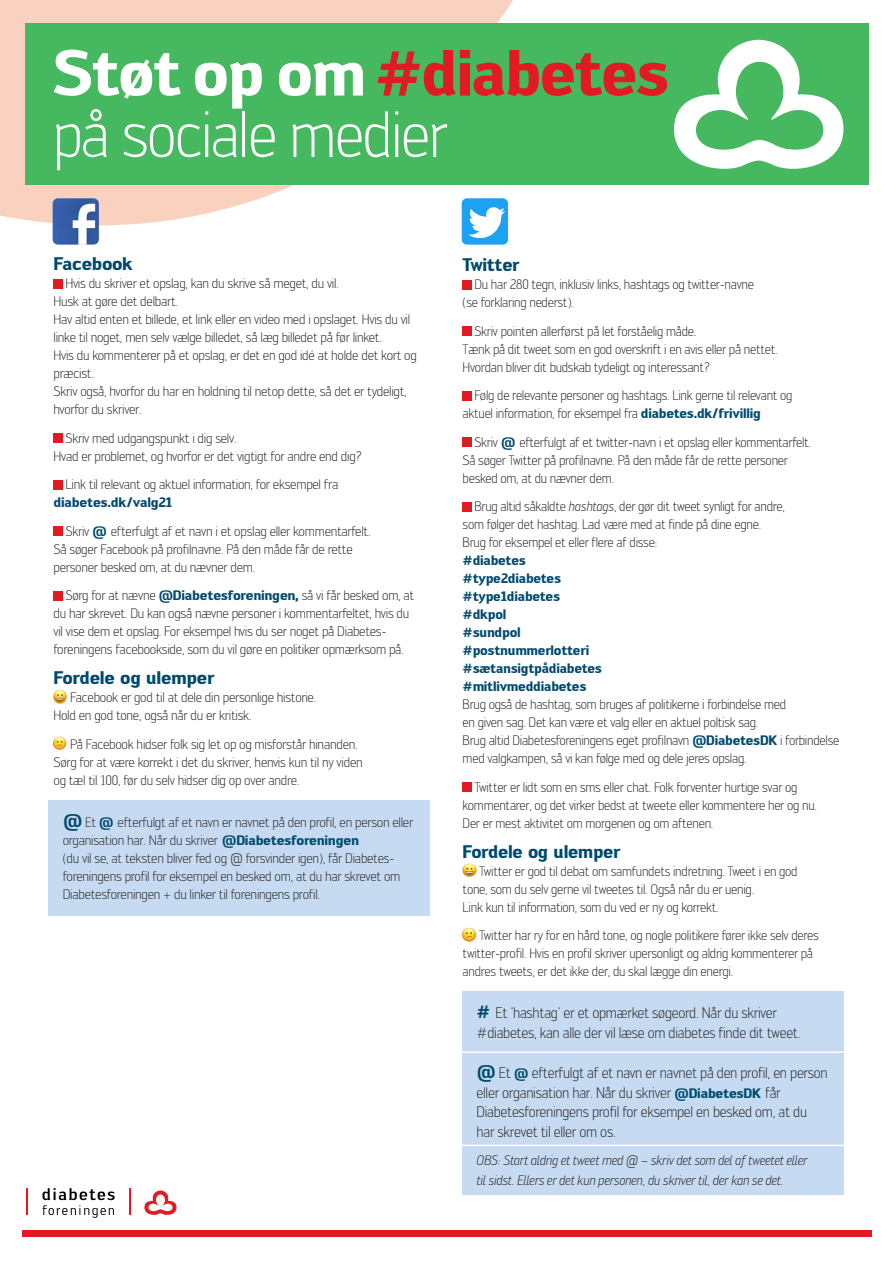
<style>
.page{position:relative;width:893px;height:1263px;background:#fff}
.page>*{position:absolute;margin:0;border:0;box-sizing:border-box;transform-origin:0 0}
._2019_BT_FIGURTEKST{font:300 64.05px/61.5px "Engel";letter-spacing:-.03em;color:#fff;scale:.96 1}
._2019_BOKS_BRØD{font:700 18px "Engel";letter-spacing:-.02em;color:#004a6e}
._2019_BOKS_BRØD-2{font:700 18px "Engel";letter-spacing:-.02em;color:#004a6e;scale:.96 1}
._2019_BOKS_BRØD-3{font:300 15px/19.5px "Engel";letter-spacing:-.02em;color:#231f20;scale:.96 1}
._2019_BOKS_BRØD-4{font:300 13.5px/18px "Engel";letter-spacing:-.02em;color:#231f20;scale:.96 1}
._2019_BOKS_BRØD-5{font:300 13.5px/18px "Engel";letter-spacing:-.02em;color:#231f20}
._2019_BOKS_BRØD-6{font:italic 300 13.5px/19.5px "Engel";letter-spacing:-.02em;color:#231f20;scale:.96 1}
.s1{font-weight:700}
.s2{font-weight:700;color:#e21a21}
.s3{font-weight:700;color:#004a6e}
.s4{font-weight:700;font-size:18px;color:#004a6e}
.s5{font-style:italic}
.s6{font-weight:700;font-size:13.5px;color:#004a6e}
</style>
<div class="page">
<svg style="left:0;top:0;width:513px;height:225px;fill:#f9d1be"></svg>
<div style="left:26px;top:23px;width:843px;height:162px;background:#46b85f"></div>
<div style="left:22px;top:1230px;width:849px;height:6px;background:#e21a21"></div>
<svg style="left:674px;top:40px;width:169px;height:129px"></svg>
<svg style="left:144px;top:1190px;width:33px;height:25px"></svg>
<svg style="left:42px;top:1188px;width:73px;height:30px"></svg>
<svg style="left:129px;top:1188px;width:1px;height:27px"></svg>
<svg style="left:27px;top:1188px;width:1px;height:27px"></svg>
<div style="left:54px;top:279px;width:9px;height:9px;background:#e21a21"></div>
<div style="left:54px;top:433px;width:9px;height:10px;background:#e21a21"></div>
<div style="left:54px;top:480px;width:9px;height:9px;background:#e21a21"></div>
<div style="left:54px;top:526px;width:9px;height:10px;background:#e21a21"></div>
<div style="left:54px;top:591px;width:9px;height:9px;background:#e21a21"></div>
<img style="left:54px;top:690px;width:13px;height:14px">
<img style="left:54px;top:736px;width:13px;height:14px">
<img style="left:53px;top:198px;width:46px;height:46px">
<img style="left:462px;top:198px;width:46px;height:46px">
<div style="left:463px;top:280px;width:9px;height:9px;background:#e21a21"></div>
<div style="left:463px;top:326px;width:9px;height:10px;background:#e21a21"></div>
<div style="left:463px;top:391px;width:9px;height:9px;background:#e21a21"></div>
<div style="left:463px;top:437px;width:9px;height:10px;background:#e21a21"></div>
<div style="left:463px;top:502px;width:9px;height:9px;background:#e21a21"></div>
<div style="left:463px;top:782px;width:9px;height:10px;background:#e21a21"></div>
<img style="left:463px;top:863px;width:13px;height:14px">
<img style="left:463px;top:927px;width:13px;height:15px">
<div style="left:48px;top:800px;width:381px;height:115px;background:#c6dbf1"></div>
<div style="left:462px;top:992px;width:381px;height:203px;background:#c6dbf1"></div>
<hr style="left:454px;top:1051px;width:406px;height:2px;background:#fff">
<hr style="left:454px;top:1145px;width:406px;height:1px;background:#fff">
<p class="_2019_BT_FIGURTEKST" style="left:53px;top:42px;width:643px"><span class="s1">Støt op om</span> <span class="s2">#diabetes </span>på sociale medier</p>
<p class="_2019_BOKS_BRØD" style="left:54px;top:253px;width:81px">Facebook</p>
<p class="_2019_BOKS_BRØD-5" style="left:54px;top:275px;width:365px;text-indent:12px">Hvis du skriver et opslag, kan du skrive så meget, du vil.<br>Husk at gøre det delbart.<br>Hav altid enten et billede, et link eller en video med i opslaget. Hvis du vil linke til noget, men selv vælge billedet, så læg billedet på før linket.<br>Hvis du kommenterer på et opslag, er det en god idé at holde det kort og præcist.<br>Skriv også, hvorfor du har en holdning til netop dette, så det er tydeligt, hvorfor du skriver.</p>
<p class="_2019_BOKS_BRØD-5" style="left:54px;top:429px;width:310px;text-indent:12px">Skriv med udgangspunkt i dig selv.<br>Hvad er problemet, og hvorfor er det vigtigt for andre end dig?</p>
<p class="_2019_BOKS_BRØD-5" style="left:54px;top:476px;width:286px;text-indent:12px">Link til relevant og aktuel information, for eksempel fra <span class="s3">diabetes.dk/valg21</span></p>
<p class="_2019_BOKS_BRØD-5" style="left:54px;top:522px;width:319px;text-indent:12px">Skriv <span class="s3">@</span> efterfulgt af et navn i et opslag eller kommentarfelt.<br>Så søger Facebook på profilnavne. På den måde får de rette personer besked om, at du nævner dem.</p>
<p class="_2019_BOKS_BRØD-5" style="left:54px;top:587px;width:362px;text-indent:12px">Sørg for at nævne <span class="s3">@Diabetesforeningen,</span> så vi får besked om, at du har skrevet. Du kan også nævne personer i kommentarfeltet, hvis du vil vise dem et opslag. For eksempel hvis du ser noget på Diabetes&shy;foreningens facebookside, som du vil gøre en politiker opmærksom på.</p>
<p class="_2019_BOKS_BRØD" style="left:54px;top:667px;width:163px">Fordele og ulemper</p>
<p class="_2019_BOKS_BRØD-5" style="left:54px;top:689px;width:264px;text-indent:17px">Facebook er god til at dele din personlige historie.<br>Hold en god tone, også når du er kritisk.</p>
<p class="_2019_BOKS_BRØD-5" style="left:54px;top:735px;width:311px;text-indent:17px">På Facebook hidser folk sig let op og misforstår hinanden.<br>Sørg for at være korrekt i det du skriver, henvis kun til ny viden og tæl til 100, før du selv hidser dig op over andre.</p>
<p class="_2019_BOKS_BRØD-5" style="left:63px;top:813px;width:352px"><span class="s4">@</span> Et <span class="s3">@</span> efterfulgt af et navn er navnet på den profil, en person eller organisation har. Når du skriver <span class="s3">@Diabetesforeningen<br></span>(du vil se, at teksten bliver fed og @ forsvinder igen), får Diabetes&shy;foreningens profil for eksempel en besked om, at du har skrevet om Diabetesforeningen + du linker til foreningens profil.</p>
<p class="_2019_BOKS_BRØD-2" style="left:463px;top:254px;width:61px">Twitter</p>
<p class="_2019_BOKS_BRØD-4" style="left:463px;top:275px;width:305px;text-indent:12px">Du har 280 tegn, inklusiv links, hashtags og twitter-navne (se forklaring nederst).</p>
<p class="_2019_BOKS_BRØD-4" style="left:463px;top:322px;width:330px;text-indent:12px">Skriv pointen allerførst på let forståelig måde.<br>Tænk på dit tweet som en god overskrift i en avis eller på nettet.<br>Hvordan bliver dit budskab tydeligt og interessant?</p>
<p class="_2019_BOKS_BRØD-4" style="left:463px;top:386px;width:345px;text-indent:12px">Følg de relevante personer og hashtags. Link gerne til relevant og aktuel information, for eksempel fra <span class="s3">diabetes.dk/frivillig</span></p>
<p class="_2019_BOKS_BRØD-4" style="left:463px;top:433px;width:364px;text-indent:12px">Skriv <span class="s3">@</span> efterfulgt af et twitter-navn i et opslag eller kommentarfelt.<br>Så søger Twitter på profilnavne. På den måde får de rette personer besked om, at du nævner dem.</p>
<p class="_2019_BOKS_BRØD-4" style="left:463px;top:497px;width:337px;text-indent:12px">Brug altid såkaldte <span class="s5">hashtags</span>, der gør dit tweet synligt for andre, som følger det hashtag. Lad være med at finde på dine egne.</p>
<p class="_2019_BOKS_BRØD-4" style="left:463px;top:533px;width:339px">Brug for eksempel et eller flere af disse:<br><span class="s3">#diabetes<br>#type2diabetes<br>#type1diabetes<br>#dkpol<br>#sundpol<br>#postnummerlotteri<br>#sætansigtpådiabetes<br>#mitlivmeddiabetes<br></span>Brug også de hashtag, som bruges af politikerne i forbindelse med en given sag. Det kan være et valg eller en aktuel poltisk sag.</p>
<p class="_2019_BOKS_BRØD-4" style="left:463px;top:731px;width:394px">Brug altid Diabetesforeningens eget profilnavn <span class="s3">@DiabetesDK</span> i forbindelse med valgkampen, så vi kan følge med og dele jeres opslag.</p>
<p class="_2019_BOKS_BRØD-4" style="left:463px;top:778px;width:371px;text-indent:12px">Twitter er lidt som en sms eller chat. Folk forventer hurtige svar og kommentarer, og det virker bedst at tweete eller kommentere her og nu.<br>Der er mest aktivitet om morgenen og om aftenen.</p>
<p class="_2019_BOKS_BRØD-2" style="left:463px;top:840px;width:166px">Fordele og ulemper</p>
<p class="_2019_BOKS_BRØD-4" style="left:463px;top:862px;width:351px;text-indent:17px">Twitter er god til debat om samfundets indretning. Tweet i en god tone, som du selv gerne vil tweetes til. Også når du er uenig.<br>Link kun til information, som du ved er ny og korrekt.</p>
<p class="_2019_BOKS_BRØD-4" style="left:463px;top:926px;width:372px;text-indent:17px">Twitter har ry for en hård tone, og nogle politikere fører ikke selv deres twitter-profil. Hvis en profil skriver upersonligt og aldrig kommenterer på andres tweets, er det ikke der, du skal lægge din energi.</p>
<p class="_2019_BOKS_BRØD-3" style="left:477px;top:1003px;width:339px"><span class="s4">#</span> Et ’hashtag’ er et opmærket søgeord. Når du skriver #diabetes, kan alle der vil læse om diabetes finde dit tweet.</p>
<p class="_2019_BOKS_BRØD-3" style="left:477px;top:1063px;width:367px"><span class="s4">@</span> Et <span class="s6">@</span> efterfulgt af et navn er navnet på den profil, en person eller organisation har. Når du skriver <span class="s6">@DiabetesDK</span> får Diabetesforeningens profil for eksempel en besked om, at du har skrevet til eller om os.</p>
<p class="_2019_BOKS_BRØD-6" style="left:477px;top:1151px;width:346px">OBS: Start aldrig et tweet med @ – skriv det som del af tweetet eller til sidst. Ellers er det kun personen, du skriver til, der kan se det.</p>
</div>
